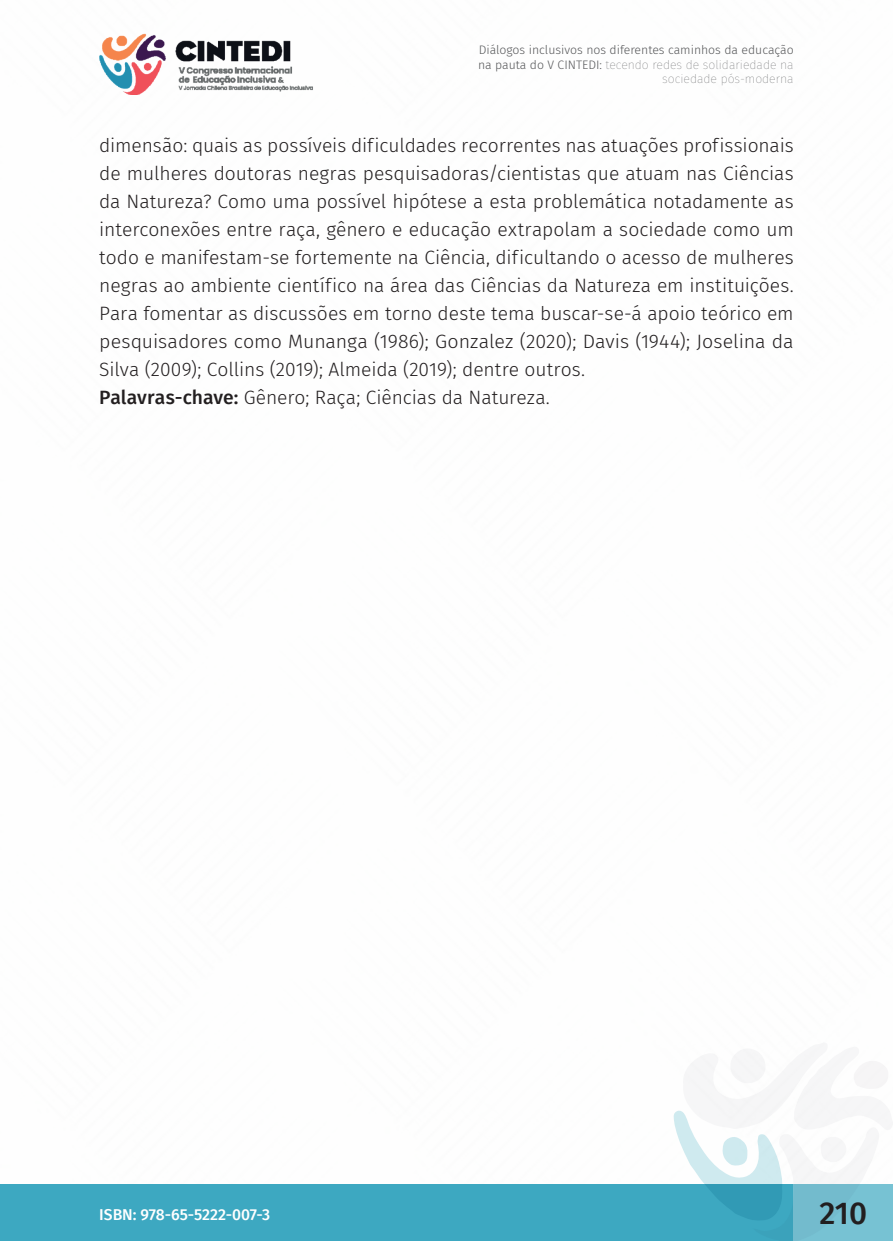
<style>
.page{position:relative;width:893px;height:1241px;background:#fff}
.page>*{position:absolute;margin:0;border:0;box-sizing:border-box;transform-origin:0 0}
.t1{font:500 31.5px "Fira Sans";color:#231f20}
._3_CORPO_RESUMO{font:300 19.25px/28px "Fira Sans";color:#231f20;text-align:justify}
.t2{font:500 15.75px "Fira Sans";color:#fff}
.t3{font:300 12.25px/14.7px "Fira Sans";color:#57585a;text-align:right}
.s1{font-weight:100}
.s2{font-weight:500}
</style>
<div class="page">
<div style="left:0;top:1184px;width:794px;height:56px;background:#3da8c1"></div>
<img style="left:99px;top:33px;width:214px;height:61px">
<svg style="left:674px;top:1049px;width:219px;height:191px"></svg>
<p class="t3" style="left:478px;top:42px;width:317px">Diálogos inclusivos nos diferentes caminhos da educação na pauta do V CINTEDI: <span class="s1">tecendo redes de solidariedade na sociedade pós-moderna</span></p>
<p class="_3_CORPO_RESUMO" style="left:99px;top:131px;width:696px">dimensão: quais as possíveis dificuldades recorrentes nas atuações profissionais de mulheres doutoras negras pesquisadoras/cientistas que atuam nas Ciências da Natureza? Como uma possível hipótese a esta problemática notadamente as interconexões entre raça, gênero e educação extrapolam a sociedade como um todo e manifestam-se fortemente na Ciência, dificultando o acesso de mulheres negras ao ambiente científico na área das Ciências da Natureza em instituições.<br>Para fomentar as discussões em torno deste tema buscar-se-á apoio teórico em pesquisadores como Munanga (1986); Gonzalez (2020); Davis (1944); Joselina da Silva (2009); Collins (2019); Almeida (2019); dentre outros.</p>
<p class="_3_CORPO_RESUMO" style="left:99px;top:383px;width:452px"><span class="s2">Palavras-chave:</span> Gênero; Raça; Ciências da Natureza.</p>
<p class="t2" style="left:99px;top:1201px;width:172px">ISBN: 978-65-5222-007-3</p>
<h1 class="t1" style="left:820px;top:1187px;width:49px">210</h1>
</div>
